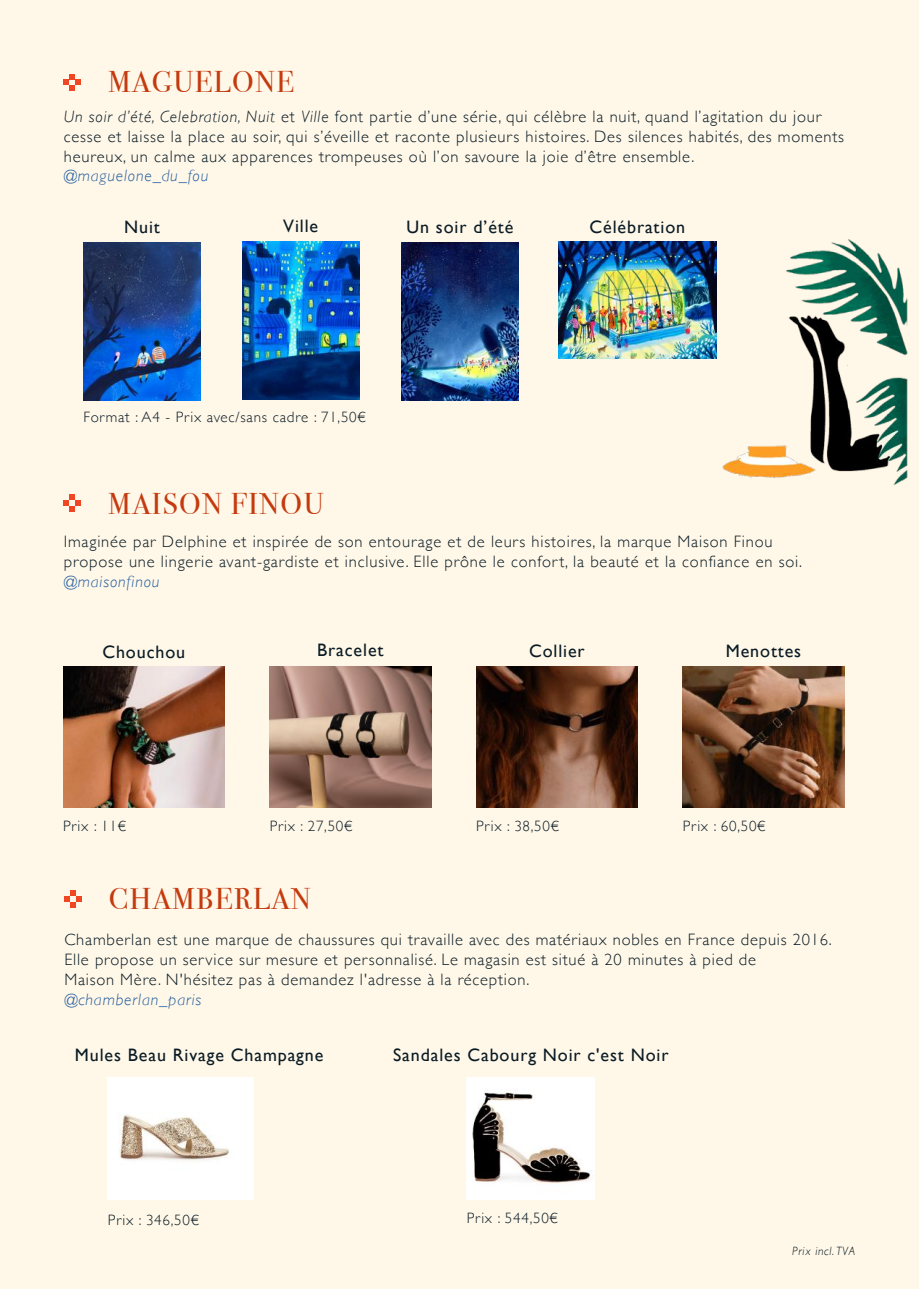
<style>
.page{position:relative;width:919px;height:1289px;background:#fff}
.page>*{position:absolute;margin:0;border:0;box-sizing:border-box;transform-origin:0 0}
.t1{font:30px "Bodoni Svty Two ITCTT";letter-spacing:.05em;color:#c43a0f}
.t2{font:18px "Gill Sans";letter-spacing:.05em;color:#091b25}
.t3{font:300 16.5px/19.8px "Gill Sans";letter-spacing:.05em;color:#091b25}
.t4{font:italic 300 16.5px "Gill Sans";letter-spacing:.05em;color:#255fa0}
.t5{font:300 15px "Gill Sans";letter-spacing:.05em;color:#091b25}
.t6{font:italic 300 12px "Gill Sans";letter-spacing:.05em;color:#091b25}
.s1{font-style:italic}
</style>
<div class="page">
<div style="left:0;top:0;width:918px;height:1288px;background:#fff7e7"></div>
<svg style="left:63px;top:74px;width:18px;height:17px"></svg>
<img style="left:83px;top:242px;width:117px;height:158px">
<img style="left:242px;top:242px;width:117px;height:158px">
<img style="left:401px;top:242px;width:117px;height:158px">
<svg style="left:64px;top:890px;width:18px;height:18px"></svg>
<img style="left:108px;top:1077px;width:146px;height:122px">
<img style="left:467px;top:1077px;width:127px;height:122px">
<img style="left:558px;top:242px;width:133px;height:117px">
<img style="left:691px;top:239px;width:217px;height:246px">
<svg style="left:63px;top:494px;width:18px;height:18px"></svg>
<img style="left:63px;top:666px;width:161px;height:142px">
<img style="left:682px;top:666px;width:162px;height:142px">
<img style="left:270px;top:666px;width:161px;height:141px">
<img style="left:476px;top:666px;width:161px;height:141px">
<h1 class="t1" style="left:108px;top:57px;width:187px">MAGUELONE</h1>
<p class="t3" style="left:64px;top:106px;width:781px"><span class="s1">Un soir d’été, Celebration, Nuit</span> et <span class="s1">Ville</span> font partie d’une série, qui célèbre la nuit, quand l’agitation du jour cesse et laisse la place au soir, qui s’éveille et raconte plusieurs histoires. Des silences habités, des moments heureux, un calme aux apparences trompeuses où l’on savoure la joie d’être ensemble.</p>
<p class="t4" style="left:64px;top:167px;width:146px">@maguelone_du_fou</p>
<p class="t2" style="left:124px;top:216px;width:37px">Nuit</p>
<p class="t2" style="left:283px;top:215px;width:36px">Ville</p>
<p class="t2" style="left:406px;top:216px;width:108px">Un soir d’été</p>
<p class="t2" style="left:589px;top:216px;width:97px">Célébration</p>
<p class="t5" style="left:83px;top:405px;width:284px">Format : A4 - Prix avec/sans cadre : 71,50€</p>
<h1 class="t1" style="left:108px;top:479px;width:217px">MAISON FINOU</h1>
<p class="t3" style="left:64px;top:531px;width:739px">Imaginée par Delphine et inspirée de son entourage et de leurs histoires, la marque Maison Finou propose une lingerie avant-gardiste et inclusive. Elle prône le confort, la beauté et la confiance en soi.</p>
<p class="t4" style="left:64px;top:572px;width:97px">@maisonfinou</p>
<p class="t2" style="left:102px;top:641px;width:84px">Chouchou</p>
<p class="t2" style="left:317px;top:639px;width:68px">Bracelet</p>
<p class="t2" style="left:529px;top:640px;width:57px">Collier</p>
<p class="t2" style="left:725px;top:640px;width:77px">Menottes</p>
<p class="t5" style="left:63px;top:814px;width:64px">Prix : 11€</p>
<p class="t5" style="left:270px;top:814px;width:84px">Prix : 27,50€</p>
<p class="t5" style="left:476px;top:814px;width:84px">Prix : 38,50€</p>
<p class="t5" style="left:682px;top:814px;width:84px">Prix : 60,50€</p>
<h1 class="t1" style="left:109px;top:873px;width:204px">CHAMBERLAN</h1>
<p class="t3" style="left:64px;top:929px;width:768px">Chamberlan est une marque de chaussures qui travaille avec des matériaux nobles en France depuis 2016.<br>Elle propose un service sur mesure et personnalisé. Le magasin est situé à 20 minutes à pied de<br>Maison Mère. N'hésitez pas à demandez l'adresse à la réception.</p>
<p class="t4" style="left:64px;top:989px;width:138px">@chamberlan_paris</p>
<p class="t2" style="left:75px;top:1044px;width:250px">Mules Beau Rivage Champagne</p>
<p class="t2" style="left:393px;top:1044px;width:277px">Sandales Cabourg Noir c'est Noir</p>
<p class="t5" style="left:108px;top:1208px;width:93px">Prix : 346,50€</p>
<p class="t5" style="left:467px;top:1206px;width:93px">Prix : 544,50€</p>
<p class="t6" style="left:792px;top:1243px;width:64px">Prix incl. TVA</p>
</div>
